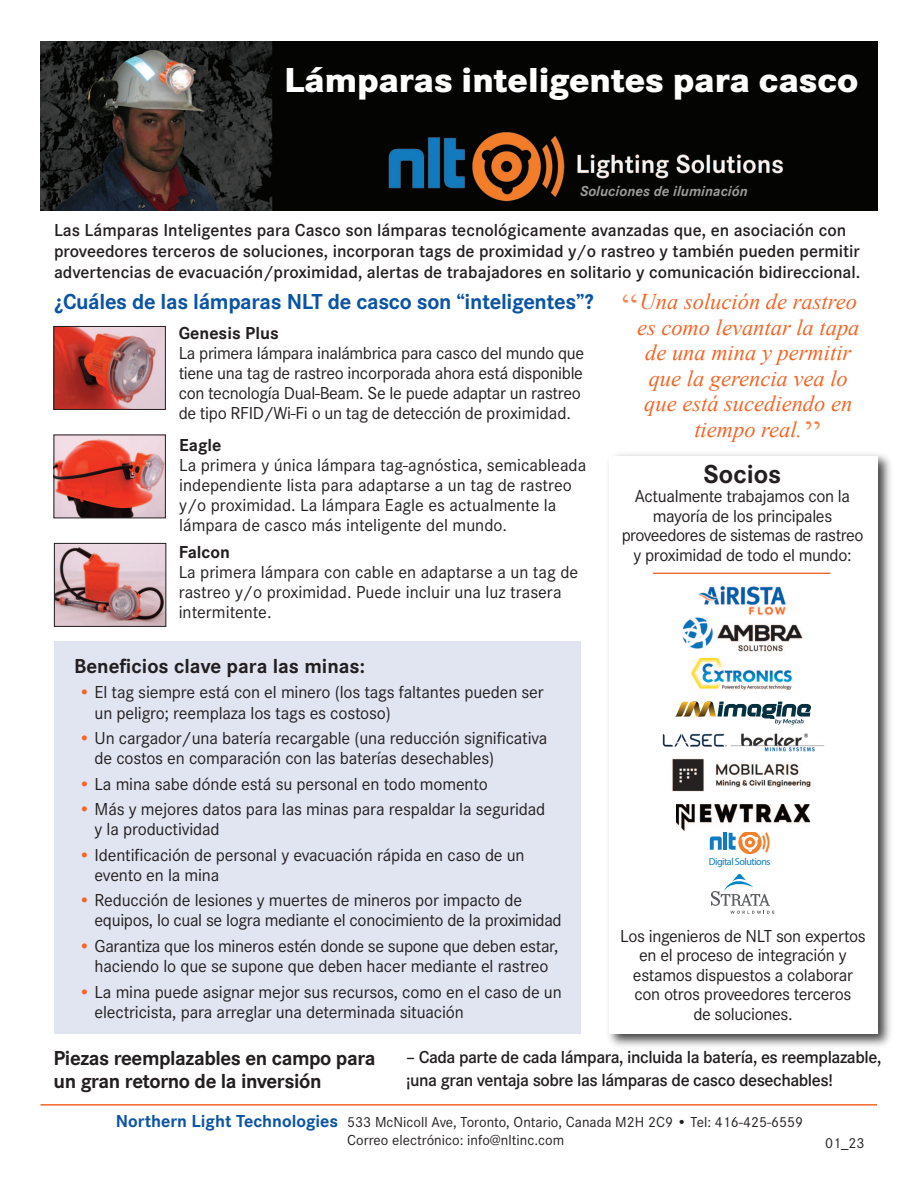
<style>
.page{position:relative;width:918px;height:1188px;background:#fff}
.page>*{position:absolute;margin:0;border:0;box-sizing:border-box;transform-origin:0 0}
.t1{font:800 36px "Corporate S";color:#fff}
.t2{font:36px "Times New Roman";color:#f5844c}
.t3{font:700 27px "Corporate S";color:#231f20}
.t4{font:italic 22.5px/25.5px "Times New Roman";color:#f26627;text-align:center}
.t5{font:700 22.5px "Corporate S";letter-spacing:-.015em;color:#0a54a3}
.t6{font:700 21px/23.7px "Corporate S";letter-spacing:-.02em;color:#231f20}
.t7{font:700 21px "Corporate S";color:#231f20}
.t8{font:18px/20.1px "Corporate S";letter-spacing:-.01em;color:#231f20}
.t9{font:600 18px/21px "Corporate S";color:#231f20}
.t10{font:600 18px/23.7px "Corporate S";letter-spacing:-.025em;color:#231f20}
.t11{font:700 18px "Corporate S";color:#231f20}
.t12{font:15px/17.1px "Corporate S";color:#231f20;text-align:center}
.t13{font:italic 700 15px "Corporate S";color:rgb(255 255 255/.6)}
.t14{font:10.2px "Myriad Pro";letter-spacing:-.05em;color:#107bc1}
.s1{color:#f26627}
.s2{font-weight:700;font-size:18px;color:#0a54a3}
</style>
<div class="page">
<div style="left:54px;top:641px;width:527px;height:393px;background:#e1e5f2"></div>
<img style="left:41px;top:41px;width:837px;height:170px">
<img style="left:56px;top:328px;width:108px;height:80px">
<div style="left:54px;top:326px;width:112px;height:84px;border:1px solid #231f20"></div>
<img style="left:56px;top:437px;width:108px;height:79px">
<div style="left:54px;top:435px;width:112px;height:83px;border:1px solid #231f20"></div>
<img style="left:56px;top:545px;width:108px;height:80px">
<div style="left:54px;top:543px;width:112px;height:84px;border:1px solid #231f20"></div>
<img style="left:608px;top:454px;width:283px;height:593px">
<div style="left:609px;top:456px;width:269px;height:578px;background:#fff"></div>
<hr style="left:653px;top:573px;width:177px;height:1px;background:#f26627">
<hr style="left:40px;top:1104px;width:837px;height:2px;background:#f26627">
<img style="left:672px;top:758px;width:139px;height:34px">
<img style="left:698px;top:585px;width:88px;height:31px">
<svg style="left:710px;top:836px;width:12px;height:14px"></svg>
<hr style="left:723px;top:833px;width:4px;height:17px;background:#107bc1">
<svg style="left:729px;top:832px;width:41px;height:22px"></svg>
<svg style="left:711px;top:874px;width:63px;height:40px"></svg>
<img style="left:692px;top:658px;width:100px;height:32px">
<svg style="left:675px;top:702px;width:136px;height:23px"></svg>
<img style="left:676px;top:805px;width:134px;height:26px">
<img style="left:662px;top:733px;width:162px;height:19px">
<img style="left:682px;top:617px;width:120px;height:35px">
<p class="t1" style="left:284px;top:58px;width:576px">Lámparas inteligentes para casco</p>
<p class="t13" style="left:581px;top:182px;width:169px">Soluciones de iluminación</p>
<p class="t9" style="left:54px;top:222px;width:808px">Las Lámparas Inteligentes para Casco son lámparas tecnológicamente avanzadas que, en asociación con proveedores terceros de soluciones, incorporan tags de proximidad y/o rastreo y también pueden permitir advertencias de evacuación/proximidad, alertas de trabajadores en solitario y comunicación bidireccional.</p>
<p class="t5" style="left:54px;top:294px;width:541px">¿Cuáles de las lámparas NLT de casco son “inteligentes”?</p>
<p class="t11" style="left:179px;top:326px;width:102px">Genesis Plus</p>
<p class="t8" style="left:179px;top:345px;width:407px">La primera lámpara inalámbrica para casco del mundo que tiene una tag de rastreo incorporada ahora está disponible con tecnología Dual-Beam. Se le puede adaptar un rastreo de tipo RFID/Wi-Fi o un tag de detección de proximidad.</p>
<p class="t11" style="left:179px;top:438px;width:44px">Eagle</p>
<p class="t8" style="left:179px;top:456px;width:409px">La primera y única lámpara tag-agnóstica, semicableada independiente lista para adaptarse a un tag de rastreo y/o proximidad. La lámpara Eagle es actualmente la lámpara de casco más inteligente del mundo.</p>
<p class="t11" style="left:179px;top:545px;width:53px">Falcon</p>
<p class="t8" style="left:179px;top:564px;width:401px">La primera lámpara con cable en adaptarse a un tag de rastreo y/o proximidad. Puede incluir una luz trasera intermitente.</p>
<p class="t4" style="left:637px;top:289px;width:224px">Una solución de rastreo es como levantar la tapa de una mina y permitir que la gerencia vea lo que está sucediendo en tiempo real.</p>
<p class="t3" style="left:704px;top:464px;width:79px">Socios</p>
<p class="t8" style="left:622px;top:488px;width:243px;line-height:19.5px;text-align:center">Actualmente trabajamos con la mayoría de los principales proveedores de sistemas de rastreo y proximidad de todo el mundo:</p>
<p class="t2" style="left:622px;top:287px;width:17px">“</p>
<p class="t2" style="left:805px;top:414px;width:17px">”</p>
<p class="t7" style="left:74px;top:658px;width:292px">Beneficios clave para las minas:</p>
<p class="t8" style="left:95px;top:684px;width:451px;text-indent:-16px"><span class="s1">•</span> El tag siempre está con el minero (los tags faltantes pueden ser un peligro; reemplaza los tags es costoso)</p>
<p class="t8" style="left:95px;top:730px;width:454px;text-indent:-16px"><span class="s1">•</span> Un cargador/una batería recargable (una reducción significativa de costos en comparación con las baterías desechables)</p>
<p class="t8" style="left:78px;top:775px;width:411px"><span class="s1">•</span> La mina sabe dónde está su personal en todo momento</p>
<p class="t8" style="left:95px;top:801px;width:452px;text-indent:-16px"><span class="s1">•</span> Más y mejores datos para las minas para respaldar la seguridad y la productividad</p>
<p class="t8" style="left:95px;top:847px;width:432px;text-indent:-16px"><span class="s1">•</span> Identificación de personal y evacuación rápida en caso de un evento en la mina</p>
<p class="t8" style="left:95px;top:892px;width:469px;text-indent:-16px"><span class="s1">•</span> Reducción de lesiones y muertes de mineros por impacto de equipos, lo cual se logra mediante el conocimiento de la proximidad</p>
<p class="t8" style="left:78px;top:938px;width:481px;text-align:center"><span class="s1">•</span> Garantiza que los mineros estén donde se supone que deben estar, haciendo lo que se supone que deben hacer mediante el rastreo</p>
<p class="t8" style="left:95px;top:983px;width:469px;text-indent:-16px"><span class="s1">•</span> La mina puede asignar mejor sus recursos, como en el caso de un electricista, para arreglar una determinada situación</p>
<p class="t6" style="left:54px;top:1048px;width:324px">Piezas reemplazables en campo para un gran retorno de la inversión</p>
<p class="t14" style="left:709px;top:855px;width:63px">Digital Solutions</p>
<p class="t8" style="left:620px;top:928px;width:247px;line-height:19.5px;text-align:center">Los ingenieros de NLT son expertos en el proceso de integración y estamos dispuestos a colaborar con otros proveedores terceros<br>de soluciones.</p>
<p class="t10" style="left:406px;top:1047px;width:477px">– Cada parte de cada lámpara, incluida la batería, es reemplazable, ¡una gran ventaja sobre las lámparas de casco desechables!</p>
<p class="t12" style="left:116px;top:1115px;width:689px"><span class="s2">Northern Light Technologies</span> 533 McNicoll Ave, Toronto, Ontario, Canada M2H 2C9 • Tel: 416-425-6559<br>Correo electrónico: info@nltinc.com</p>
<p class="t12" style="left:825px;top:1136px;width:41px">01_23</p>
</div>
